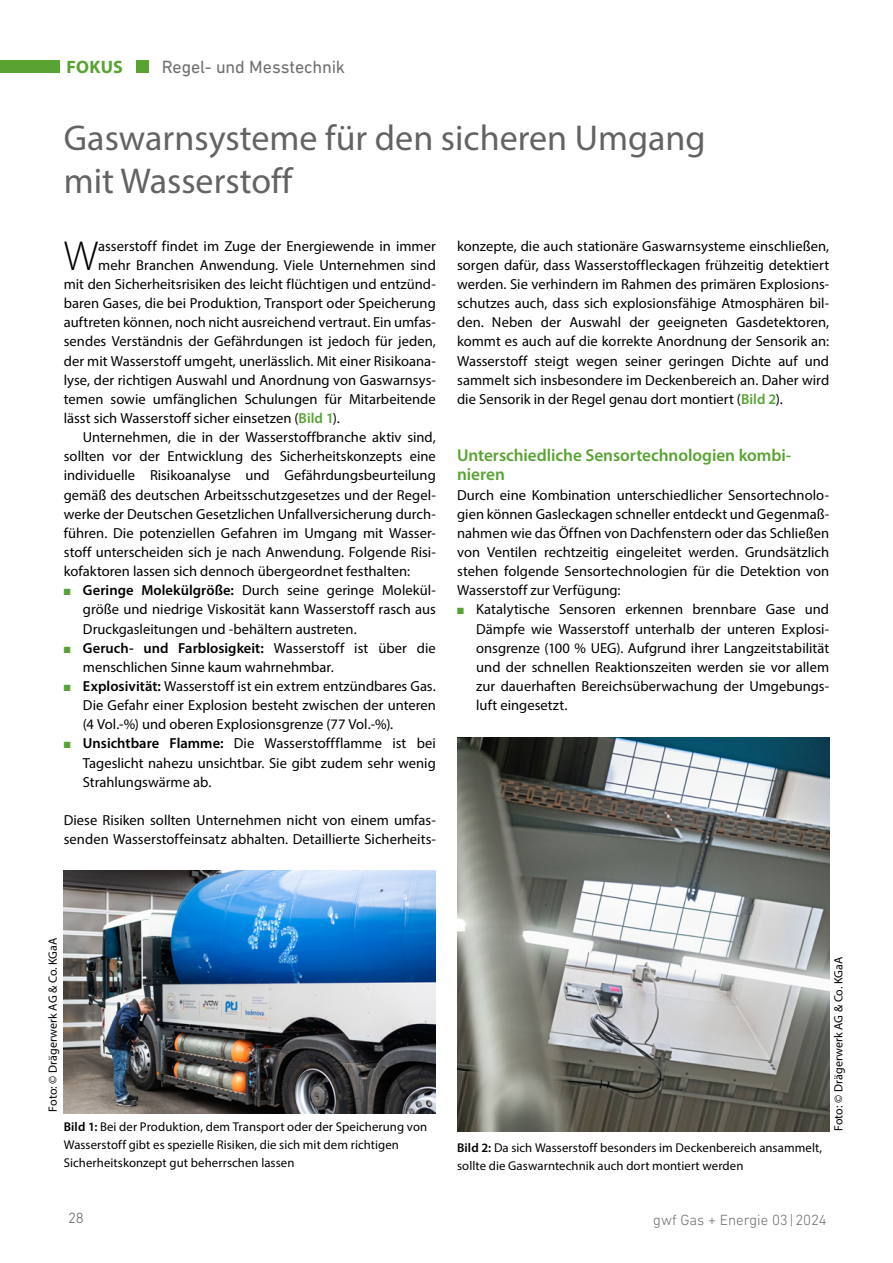
<style>
.page{position:relative;width:893px;height:1263px;background:#fff}
.page>*{position:absolute;margin:0;border:0;box-sizing:border-box;transform-origin:0 0}
.WA_Fliesstext_Initial{font:300 42.15px "Myriad Pro";color:#000}
.WA_Headline{font:36px/43.2px "Myriad Pro";color:#646363}
.t1{font:18px "DIN Next LT Pro";letter-spacing:-.01em;color:#706f6f}
.t2{font:700 18px "Myriad Pro";letter-spacing:.015em;color:#58a332}
.WA_Subline_1_Fokus_grün{font:600 17.25px/19.2px "Myriad Pro";letter-spacing:-.005em;color:#58a332}
.t3{font:300 15px "DIN Next LT Pro";color:#706f6f}
.t4{font:300 15px "DIN Next LT Pro";color:#646363}
.WA_Fließtext{font:14.55px/19.2px "Myriad Pro";color:#000;text-align:justify}
.WA_Fliesstext_Initial-2{font:14.55px "Myriad Pro";color:#000}
.WA_Fließtext_Einzug{font:14.55px/19.2px "Myriad Pro";color:#000;text-align:justify}
.WA_BildTabellenUnterschrift{font:12.75px/18px "Myriad Pro";letter-spacing:.01em;color:#000}
.WA_BildTabellenUnterschrift-2{font:12px "Myriad Pro";letter-spacing:.01em;color:#000}
.s1{font-weight:600;color:#58a332}
.s2{color:#58a332}
.s3{font-weight:600}
</style>
<div class="page">
<div style="left:0;top:60px;width:60px;height:13px;background:#58a332"></div>
<div style="left:136px;top:60px;width:13px;height:13px;background:#58a332"></div>
<img style="left:64px;top:870px;width:372px;height:243px">
<img style="left:457px;top:737px;width:372px;height:394px">
<p class="t2" style="left:67px;top:55px;width:58px">FOKUS</p>
<p class="t1" style="left:162px;top:57px;width:185px">Regel- und Messtechnik</p>
<p class="WA_Headline" style="left:64px;top:116px;width:643px">Gaswarnsysteme für den sicheren Umgang mit Wasserstoff</p>
<p class="WA_Fliesstext_Initial" style="left:64px;top:231px;width:36px">W</p>
<p class="WA_Fliesstext_Initial-2" style="left:98px;top:237px;width:339px">asserstoff findet im Zuge der Energiewende in immer</p>
<p class="WA_Fliesstext_Initial-2" style="left:98px;top:256px;width:339px">mehr Branchen Anwendung. Viele Unternehmen sind</p>
<p class="WA_Fliesstext_Initial-2" style="left:64px;top:275px;width:374px">mit den Sicherheitsrisiken des leicht flüchtigen und entzünd-</p>
<p class="WA_Fliesstext_Initial-2" style="left:64px;top:294px;width:374px">baren Gases, die bei Produktion, Transport oder Speicherung</p>
<p class="WA_Fliesstext_Initial-2" style="left:64px;top:313px;width:374px">auftreten können, noch nicht ausreichend vertraut. Ein umfas-</p>
<p class="WA_Fliesstext_Initial-2" style="left:64px;top:333px;width:374px">sendes Verständnis der Gefährdungen ist jedoch für jeden,</p>
<p class="WA_Fliesstext_Initial-2" style="left:64px;top:352px;width:374px">der mit Wasserstoff umgeht, unerlässlich. Mit einer Risikoana-</p>
<p class="WA_Fliesstext_Initial-2" style="left:64px;top:371px;width:374px">lyse, der richtigen Auswahl und Anordnung von Gaswarnsys-</p>
<p class="WA_Fliesstext_Initial-2" style="left:64px;top:390px;width:374px">temen sowie umfänglichen Schulungen für Mitarbeitende</p>
<p class="WA_Fliesstext_Initial-2" style="left:64px;top:409px;width:277px">lässt sich Wasserstoff sicher einsetzen (<span class="s1">Bild 1</span>).</p>
<p class="WA_Fließtext_Einzug" style="left:64px;top:427px;width:374px;text-indent:19px">Unternehmen, die in der Wasserstoffbranche aktiv sind, sollten vor der Entwicklung des Sicherheitskonzepts eine individuelle Risikoanalyse und Gefährdungsbeurteilung gemäß des deutschen Arbeitsschutzgesetzes und der Regel&shy;werke der Deutschen Gesetzlichen Unfallversicherung durch&shy;führen. Die potenziellen Gefahren im Umgang mit Wasser&shy;stoff unterscheiden sich je nach Anwendung. Folgende Risi&shy;kofaktoren lassen sich dennoch übergeordnet festhalten:</p>
<p class="WA_Fließtext" style="left:83px;top:580px;width:354px;text-indent:-19px"><span class="s2">■</span> <span class="s3">Geringe Molekülgröße:</span> Durch seine geringe Molekül&shy;größe und niedrige Viskosität kann Wasserstoff rasch aus Druckgasleitungen und -behältern austreten.</p>
<p class="WA_Fließtext" style="left:83px;top:638px;width:354px;text-indent:-19px"><span class="s2">■</span> <span class="s3">Geruch- und Farblosigkeit:</span> Wasserstoff ist über die menschlichen Sinne kaum wahrnehmbar.</p>
<p class="WA_Fließtext" style="left:83px;top:676px;width:354px;text-indent:-19px"><span class="s2">■</span> <span class="s3">Explosivität:</span> Wasserstoff ist ein extrem entzündbares Gas.<br>Die Gefahr einer Explosion besteht zwischen der unteren (4 Vol.-%) und oberen Explosionsgrenze (77 Vol.-%).</p>
<p class="WA_Fließtext" style="left:83px;top:734px;width:354px;text-indent:-19px"><span class="s2">■</span> <span class="s3">Unsichtbare Flamme:</span> Die Wasserstoffflamme ist bei Tageslicht nahezu unsichtbar. Sie gibt zudem sehr wenig Strahlungswärme ab.</p>
<p class="WA_Fließtext" style="left:64px;top:810px;width:374px">Diese Risiken sollten Unternehmen nicht von einem umfas&shy;senden Wasserstoffeinsatz abhalten. Detaillierte Sicherheits-</p>
<p class="WA_Fließtext" style="left:457px;top:236px;width:374px">konzepte, die auch stationäre Gaswarnsysteme einschließen, sorgen dafür, dass Wasserstoffleckagen frühzeitig detektiert werden. Sie verhindern im Rahmen des primären Explosions&shy;schutzes auch, dass sich explosionsfähige Atmosphären bil&shy;den. Neben der Auswahl der geeigneten Gasdetektoren, kommt es auch auf die korrekte Anordnung der Sensorik an:<br>Wasserstoff steigt wegen seiner geringen Dichte auf und sammelt sich insbesondere im Deckenbereich an. Daher wird die Sensorik in der Regel genau dort montiert (<span class="s1">Bild 2</span>).</p>
<p class="WA_Subline_1_Fokus_grün" style="left:457px;top:445px;width:336px">Unterschiedliche Sensortechnologien kombi&shy;nieren</p>
<p class="WA_Fließtext" style="left:457px;top:485px;width:374px">Durch eine Kombination unterschiedlicher Sensortechnolo&shy;gien können Gasleckagen schneller entdeckt und Gegenmaß&shy;nahmen wie das Öffnen von Dachfenstern oder das Schließen von Ventilen rechtzeitig eingeleitet werden. Grundsätzlich stehen folgende Sensortechnologien für die Detektion von Wasserstoff zur Verfügung:</p>
<p class="WA_Fließtext" style="left:476px;top:600px;width:354px;text-indent:-19px"><span class="s2">■</span> Katalytische Sensoren erkennen brennbare Gase und Dämpfe wie Wasserstoff unterhalb der unteren Explosi&shy;onsgrenze (100 % UEG). Aufgrund ihrer Langzeitstabilität und der schnellen Reaktionszeiten werden sie vor allem zur dauerhaften Bereichsüberwachung der Umgebungs&shy;luft eingesetzt.</p>
<p class="WA_BildTabellenUnterschrift-2" style="left:46px;top:1112px;width:176px;rotate:-90deg">Foto: © Drägerwerk AG &amp; Co. KGaA</p>
<p class="WA_BildTabellenUnterschrift" style="left:64px;top:1117px;width:365px"><span class="s3">Bild 1:</span> Bei der Produktion, dem Transport oder der Speicherung von<br>Wasserstoff gibt es spezielle Risiken, die sich mit dem richtigen<br>Sicherheitskonzept gut beherrschen lassen</p>
<p class="WA_BildTabellenUnterschrift" style="left:457px;top:1138px;width:366px"><span class="s3">Bild 2:</span> Da sich Wasserstoff besonders im Deckenbereich ansammelt, sollte die Gaswarntechnik auch dort montiert werden</p>
<p class="WA_BildTabellenUnterschrift-2" style="left:831px;top:1131px;width:176px;rotate:-90deg">Foto: © Drägerwerk AG &amp; Co. KGaA</p>
<p class="t4" style="left:68px;top:1209px;width:17px">28</p>
<p class="t3" style="left:653px;top:1211px;width:175px">gwf Gas + Energie 03|2024</p>
</div>
